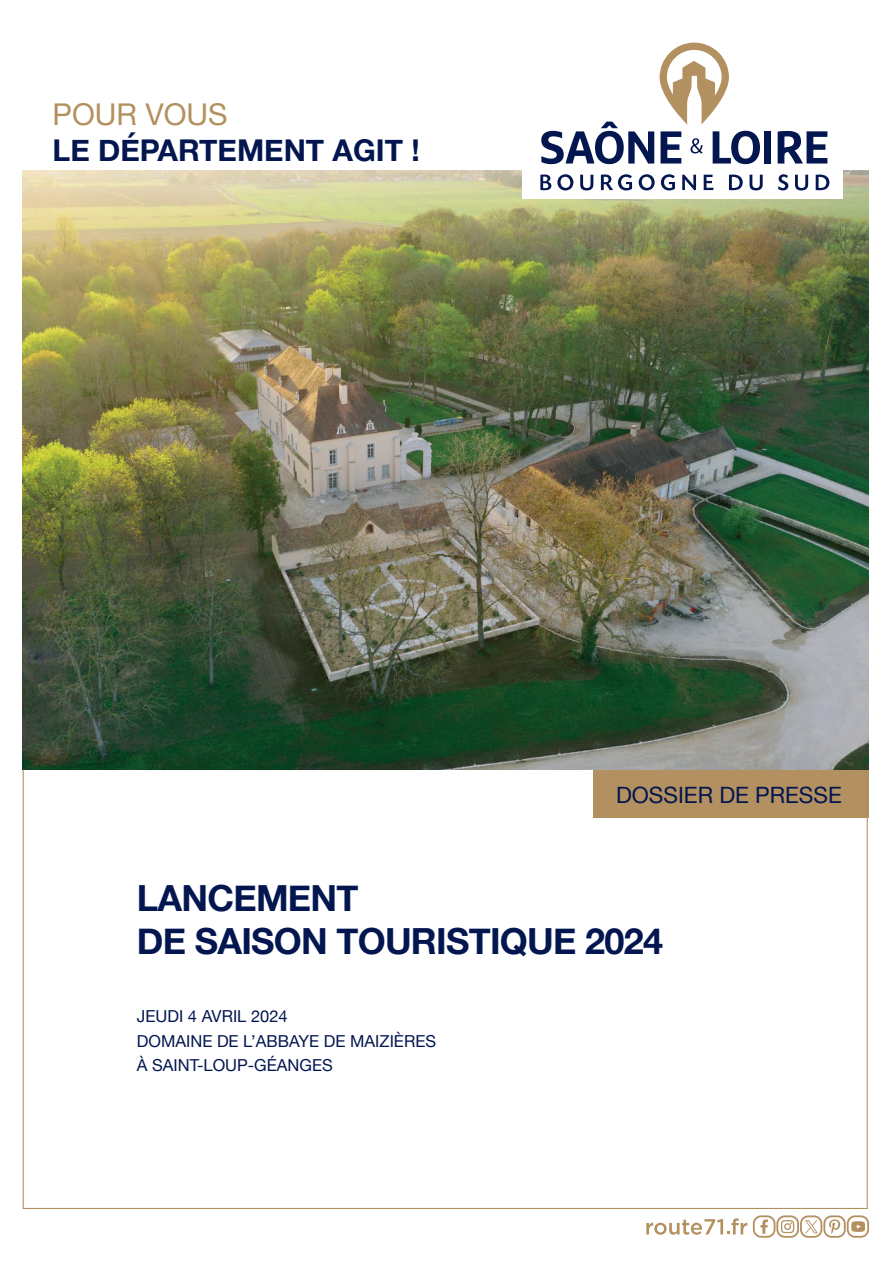
<style>
.page{position:relative;width:893px;height:1263px;background:#fff}
.page>*{position:absolute;margin:0;border:0;box-sizing:border-box;transform-origin:0 0}
.t1{font:700 36px/43.2px "Helvetica Neue";letter-spacing:-.02em;color:#031650}
.t2{font:700 30px "Helvetica Neue";color:#031650}
.t3{font:30px "Helvetica Neue";color:#b3905f}
.t4{font:22.5px "Helvetica Neue";color:#031650}
.t5{font:16.5px/24px "Helvetica Neue";color:#031650}
</style>
<div class="page">
<img style="left:23px;top:170px;width:845px;height:599px">
<div style="left:593px;top:770px;width:275px;height:47px;background:#b3905f"></div>
<svg style="left:851px;top:1221px;width:14px;height:11px"></svg>
<div style="left:847px;top:1215px;width:22px;height:23px;border:2px solid #b3905f;border-radius:7px"></div>
<div style="left:800px;top:1215px;width:22px;height:23px;border:2px solid #b3905f;border-radius:7px"></div>
<div style="left:823px;top:1215px;width:23px;height:23px;border:2px solid #b3905f;border-radius:7px"></div>
<svg style="left:829px;top:1219px;width:11px;height:15px"></svg>
<svg style="left:646px;top:1215px;width:172px;height:23px"></svg>
<div style="left:522px;top:38px;width:320px;height:161px;background:#fff"></div>
<svg style="left:713px;top:131px;width:47px;height:33px"></svg>
<div style="left:765px;top:131px;width:6px;height:33px;background:#031650"></div>
<svg style="left:778px;top:131px;width:49px;height:33px"></svg>
<svg style="left:541px;top:122px;width:113px;height:42px"></svg>
<svg style="left:661px;top:131px;width:20px;height:33px"></svg>
<svg style="left:690px;top:138px;width:13px;height:15px"></svg>
<svg style="left:540px;top:174px;width:11px;height:16px"></svg>
<svg style="left:557px;top:174px;width:16px;height:16px"></svg>
<svg style="left:580px;top:175px;width:13px;height:15px"></svg>
<svg style="left:601px;top:174px;width:31px;height:16px"></svg>
<svg style="left:639px;top:174px;width:16px;height:16px"></svg>
<svg style="left:661px;top:174px;width:14px;height:16px"></svg>
<svg style="left:682px;top:174px;width:14px;height:16px"></svg>
<svg style="left:704px;top:175px;width:10px;height:15px"></svg>
<svg style="left:729px;top:175px;width:14px;height:15px"></svg>
<svg style="left:749px;top:175px;width:14px;height:15px"></svg>
<svg style="left:778px;top:174px;width:10px;height:16px"></svg>
<svg style="left:795px;top:175px;width:13px;height:15px"></svg>
<svg style="left:816px;top:175px;width:13px;height:15px"></svg>
<svg style="left:660px;top:43px;width:69px;height:82px"></svg>
<h2 class="t3" style="left:53px;top:92px;width:177px">POUR VOUS</h2>
<h2 class="t2" style="left:53px;top:126px;width:369px">LE DÉPARTEMENT AGIT !</h2>
<h3 class="t4" style="left:616px;top:778px;width:227px">DOSSIER DE PRESSE</h3>
<h1 class="t1" style="left:137px;top:878px;width:528px">LANCEMENT<br>DE SAISON TOURISTIQUE 2024</h1>
<p class="t5" style="left:137px;top:1005px;width:301px">JEUDI 4 AVRIL 2024<br>DOMAINE DE L’ABBAYE DE MAIZIÈRES<br>À SAINT-LOUP-GÉANGES</p>
</div>
